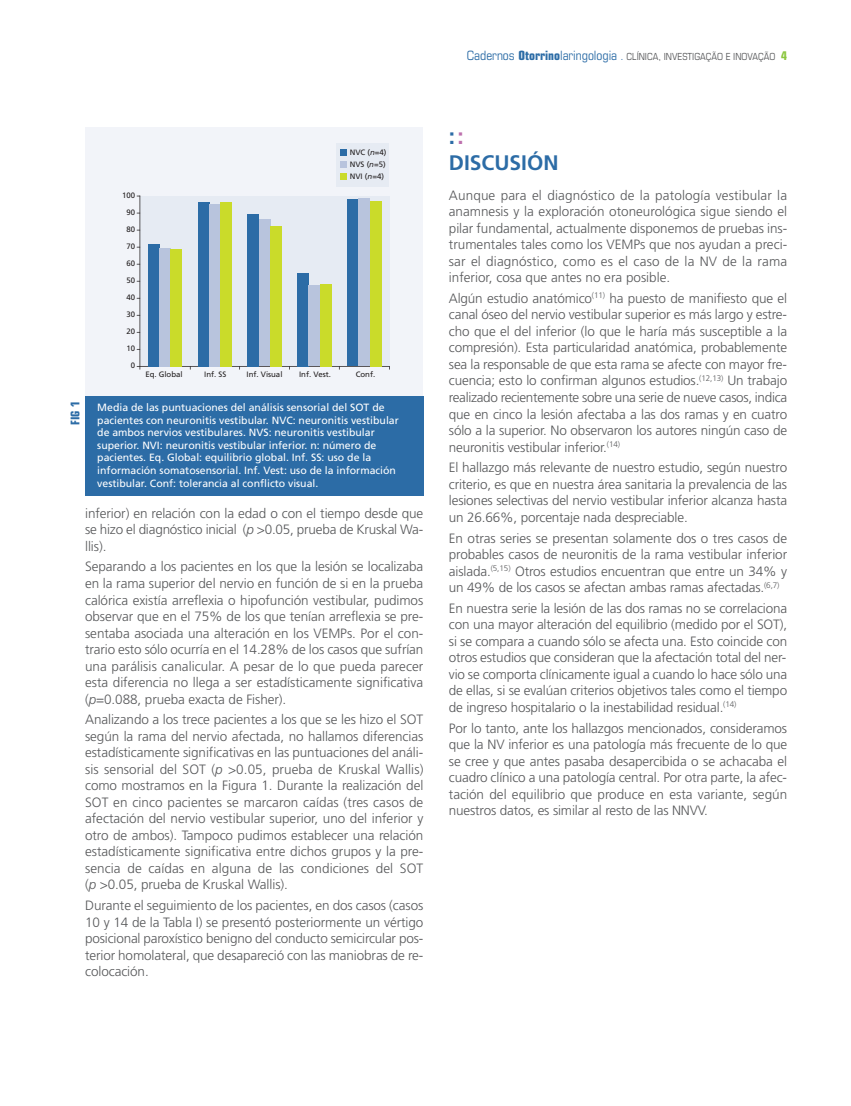
<style>
.page{position:relative;width:851px;height:1106px;background:#fff}
.page>*{position:absolute;margin:0;border:0;box-sizing:border-box;transform-origin:0 0}
.t1{font:700 22.5px "Frutiger";color:#2c6ca6}
.t2{font:700 21px "Frutiger";color:#2c6ca6}
.t3{font:300 13.5px/16.5px "Frutiger";letter-spacing:-.01em;color:#57585a;text-align:justify}
.t4{font:700 condensed 12px "Eurostile";color:#2c6ca6}
.t5{font:10.5px/12.6px "Frutiger";color:#fff}
.t6{font:condensed 9.75px "Eurostile";color:#57585a}
.t7{font:7.8px/12.3px "Frutiger";color:#231f20;text-align:justify}
.s1{font-size:12.75px;color:#2c6ca6}
.s2{font-weight:700;font-size:12.75px;color:#2c6ca6}
.s3{font-size:11.25px;color:#2c6ca6}
.s4{font-weight:700;font-size:12px;color:#8bc63e}
.s5{font-style:italic}
.s6{color:#bd70ad}
</style>
<div class="page">
<div style="left:85px;top:128px;width:338px;height:268px;background:#f2f4f9"></div>
<div style="left:336px;top:143px;width:53px;height:44px;background:#e6ebf3"></div>
<svg style="left:137px;top:195px;width:253px;height:174px"></svg>
<div style="left:148px;top:244px;width:11px;height:122px;background:#2c6ca6"></div>
<div style="left:159px;top:248px;width:12px;height:118px;background:#b8c4dd"></div>
<div style="left:171px;top:249px;width:11px;height:117px;background:#cadb2a"></div>
<div style="left:297px;top:273px;width:12px;height:93px;background:#2c6ca6"></div>
<div style="left:309px;top:285px;width:11px;height:81px;background:#b8c4dd"></div>
<div style="left:320px;top:284px;width:11px;height:82px;background:#cadb2a"></div>
<div style="left:347px;top:200px;width:11px;height:166px;background:#2c6ca6"></div>
<div style="left:358px;top:199px;width:12px;height:167px;background:#b8c4dd"></div>
<div style="left:370px;top:201px;width:11px;height:165px;background:#cadb2a"></div>
<div style="left:247px;top:214px;width:12px;height:152px;background:#2c6ca6"></div>
<div style="left:259px;top:220px;width:11px;height:146px;background:#b8c4dd"></div>
<div style="left:270px;top:226px;width:11px;height:140px;background:#cadb2a"></div>
<div style="left:198px;top:202px;width:11px;height:164px;background:#2c6ca6"></div>
<div style="left:209px;top:204px;width:11px;height:162px;background:#b8c4dd"></div>
<div style="left:220px;top:202px;width:12px;height:164px;background:#cadb2a"></div>
<div style="left:340px;top:149px;width:7px;height:6px;background:#2c6ca6"></div>
<div style="left:340px;top:161px;width:7px;height:7px;background:#b8c4dd"></div>
<div style="left:340px;top:174px;width:7px;height:6px;background:#cadb2a"></div>
<div style="left:85px;top:396px;width:338px;height:99px;background:#2c6ca6"></div>
<p class="t6" style="left:467px;top:53px;width:322px"><span class="s1">Cadernos</span> <span class="s2">Otorrino</span><span class="s1">laringologia</span> <span class="s3">.</span> CLÍNICA, INVESTIGAÇÃO E INOVAÇÃO <span class="s4">4</span></p>
<p class="t4" style="left:71px;top:425px;width:25px;rotate:-90deg">FIG 1</p>
<p class="t7" style="left:122px;top:189px;width:15px">100</p>
<p class="t7" style="left:126px;top:206px;width:10px">90</p>
<p class="t7" style="left:126px;top:224px;width:10px">80</p>
<p class="t7" style="left:126px;top:241px;width:10px">70</p>
<p class="t7" style="left:126px;top:258px;width:10px">60</p>
<p class="t7" style="left:126px;top:274px;width:10px">50</p>
<p class="t7" style="left:126px;top:291px;width:10px">40</p>
<p class="t7" style="left:126px;top:308px;width:10px">30</p>
<p class="t7" style="left:126px;top:325px;width:10px">20</p>
<p class="t7" style="left:126px;top:342px;width:10px">10</p>
<p class="t7" style="left:131px;top:360px;width:6px">0</p>
<p class="t7" style="left:145px;top:369px;width:39px">Eq. Global</p>
<p class="t7" style="left:350px;top:146px;width:38px">NVC (<span class="s5">n</span>=4)<br>NVS (<span class="s5">n</span>=5)<br>NVI (<span class="s5">n</span>=4)</p>
<p class="t7" style="left:204px;top:369px;width:24px">Inf. SS</p>
<p class="t7" style="left:246px;top:369px;width:37px">Inf. Visual</p>
<p class="t7" style="left:299px;top:369px;width:33px">Inf. Vest.</p>
<p class="t7" style="left:355px;top:369px;width:21px">Conf.</p>
<p class="t5" style="left:97px;top:402px;width:303px">Media de las puntuaciones del análisis sensorial del SOT de pacientes con neuronitis vestibular. NVC: neuronitis vestibular de ambos nervios vestibulares. NVS: neuronitis vestibular superior. NVI: neuronitis vestibular inferior. n: número de pacientes. Eq. Global: equilibrio global. Inf. SS: uso de la información somatosensorial. Inf. Vest: uso de la información vestibular. Conf: tolerancia al conflicto visual.</p>
<p class="t3" style="left:85px;top:506px;width:340px">inferior) en relación con la edad o con el tiempo desde que se hizo el diagnóstico inicial (<span class="s5">p</span> &gt;0.05, prueba de Kruskal Wa&shy;llis).</p>
<p class="t3" style="left:85px;top:559px;width:340px">Separando a los pacientes en los que la lesión se localizaba en la rama superior del nervio en función de si en la prueba calórica existía arreflexia o hipofunción vestibular, pudimos observar que en el 75% de los que tenían arreflexia se pre&shy;sentaba asociada una alteración en los VEMPs. Por el con&shy;trario esto sólo ocurría en el 14.28% de los casos que sufrían una parálisis canalicular. A pesar de lo que pueda parecer esta diferencia no llega a ser estadísticamente significativa (<span class="s5">p</span>=0.088, prueba exacta de Fisher).</p>
<p class="t3" style="left:85px;top:712px;width:340px">Analizando a los trece pacientes a los que se les hizo el SOT según la rama del nervio afectada, no hallamos diferencias estadísticamente significativas en las puntuaciones del análi&shy;sis sensorial del SOT (<span class="s5">p</span> &gt;0.05, prueba de Kruskal Wallis) como mostramos en la Figura 1. Durante la realización del SOT en cinco pacientes se marcaron caídas (tres casos de afectación del nervio vestibular superior, uno del inferior y otro de ambos). Tampoco pudimos establecer una relación estadísticamente significativa entre dichos grupos y la pre&shy;sencia de caídas en alguna de las condiciones del SOT (<span class="s5">p</span> &gt;0.05, prueba de Kruskal Wallis).</p>
<p class="t3" style="left:85px;top:898px;width:340px">Durante el seguimiento de los pacientes, en dos casos (casos 10 y 14 de la Tabla I) se presentó posteriormente un vértigo posicional paroxístico benigno del conducto semicircular pos&shy;terior homolateral, que desapareció con las maniobras de re&shy;colocación.</p>
<h1 class="t1" style="left:449px;top:128px;width:16px">:<span class="s6">:</span></h1>
<h2 class="t2" style="left:449px;top:155px;width:111px">DISCUSIÓN</h2>
<p class="t3" style="left:449px;top:188px;width:340px">Aunque para el diagnóstico de la patología vestibular la anamnesis y la exploración otoneurológica sigue siendo el pilar fundamental, actualmente disponemos de pruebas ins&shy;trumentales tales como los VEMPs que nos ayudan a preci&shy;sar el diagnóstico, como es el caso de la NV de la rama inferior, cosa que antes no era posible.</p>
<p class="t3" style="left:449px;top:291px;width:340px">Algún estudio anatómico<sup>(11)</sup> ha puesto de manifiesto que el canal óseo del nervio vestibular superior es más largo y estre&shy;cho que el del inferior (lo que le haría más susceptible a la compresión). Esta particularidad anatómica, probablemente sea la responsable de que esta rama se afecte con mayor fre&shy;cuencia; esto lo confirman algunos estudios.<sup>(12,13)</sup> Un trabajo realizado recientemente sobre una serie de nueve casos, indica que en cinco la lesión afectaba a las dos ramas y en cuatro sólo a la superior. No observaron los autores ningún caso de neuronitis vestibular inferior.<sup>(14)</sup></p>
<p class="t3" style="left:449px;top:460px;width:340px">El hallazgo más relevante de nuestro estudio, según nuestro criterio, es que en nuestra área sanitaria la prevalencia de las lesiones selectivas del nervio vestibular inferior alcanza hasta un 26.66%, porcentaje nada despreciable.</p>
<p class="t3" style="left:449px;top:530px;width:340px">En otras series se presentan solamente dos o tres casos de probables casos de neuronitis de la rama vestibular inferior aislada.<sup>(5,15)</sup> Otros estudios encuentran que entre un 34% y un 49% de los casos se afectan ambas ramas afectadas.<sup>(6,7)</sup></p>
<p class="t3" style="left:449px;top:601px;width:340px">En nuestra serie la lesión de las dos ramas no se correlaciona con una mayor alteración del equilibrio (medido por el SOT), si se compara a cuando sólo se afecta una. Esto coincide con otros estudios que consideran que la afectación total del ner&shy;vio se comporta clínicamente igual a cuando lo hace sólo una de ellas, si se evalúan criterios objetivos tales como el tiempo de ingreso hospitalario o la inestabilidad residual.<sup>(14)</sup></p>
<p class="t3" style="left:449px;top:720px;width:340px">Por lo tanto, ante los hallazgos mencionados, consideramos que la NV inferior es una patología más frecuente de lo que se cree y que antes pasaba desapercibida o se achacaba el cuadro clínico a una patología central. Por otra parte, la afec&shy;tación del equilibrio que produce en esta variante, según nuestros datos, es similar al resto de las NNVV.</p>
</div>
